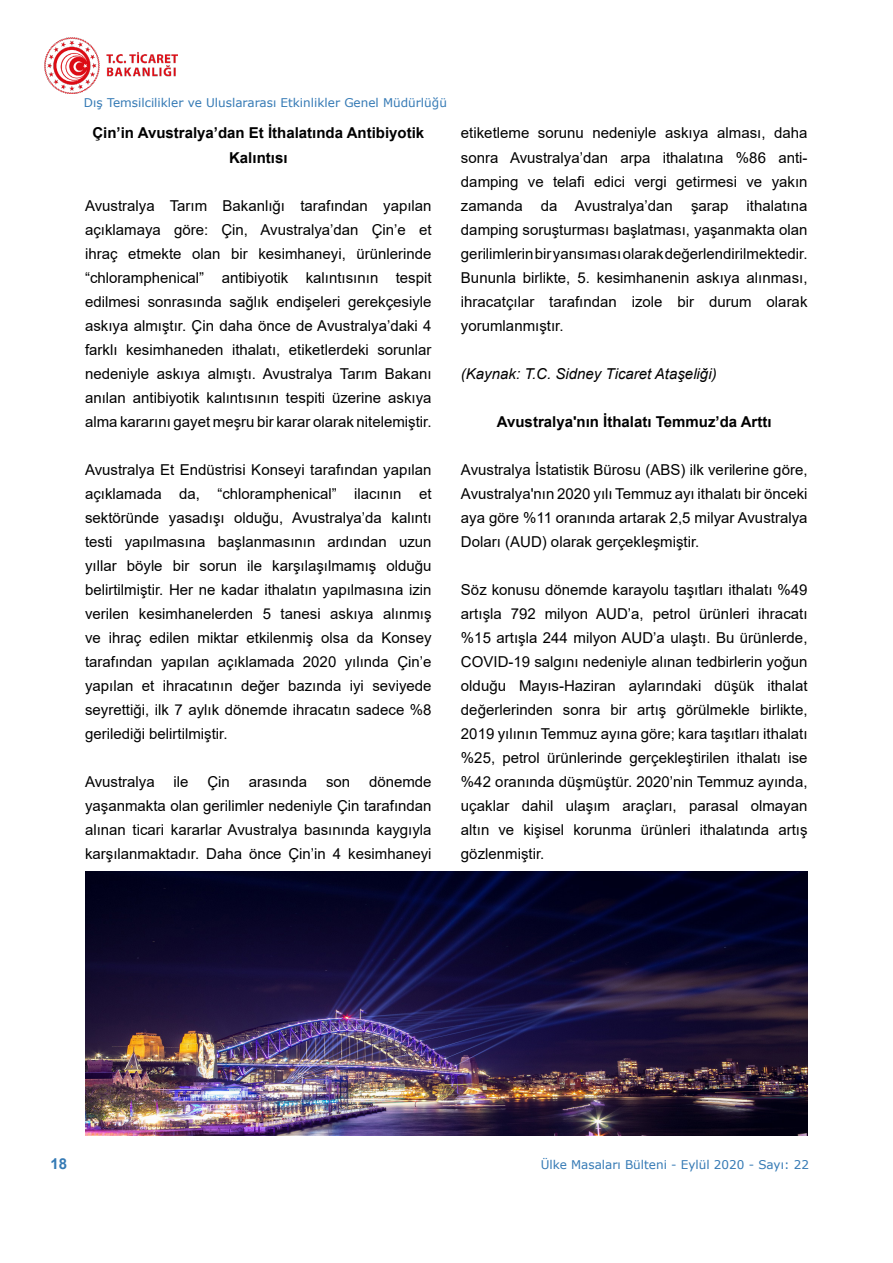
<style>
.page{position:relative;width:893px;height:1263px;background:#fff}
.page>*{position:absolute;margin:0;border:0;box-sizing:border-box;transform-origin:0 0}
.t1{font:15px/24px "Arial";color:#000;text-align:justify}
.t2{font:700 15px/24px "Arial";color:#000;text-align:center}
.t3{font:italic 15px "Arial";color:#000}
.t4{font:700 15px "Arial";color:#357ab5}
.t5{font:12px "Verdana";color:#357ab5}
</style>
<div class="page">
<img style="left:44px;top:38px;width:134px;height:55px">
<img style="left:85px;top:872px;width:723px;height:263px">
<p class="t5" style="left:84px;top:94px;width:364px">Dış Temsilcilikler ve Uluslararası Etkinlikler Genel Müdürlüğü</p>
<p class="t2" style="left:92px;top:121px;width:333px">Çin’in Avustralya’dan Et İthalatında Antibiyotik<br>Kalıntısı</p>
<p class="t1" style="left:85px;top:193px;width:348px">Avustralya Tarım Bakanlığı tarafından yapılan açıklamaya göre: Çin, Avustralya’dan Çin’e et ihraç etmekte olan bir kesimhaneyi, ürünlerinde “chloramphenical” antibiyotik kalıntısının tespit edilmesi sonrasında sağlık endişeleri gerekçesiyle askıya almıştır. Çin daha önce de Avustralya’daki 4 farklı kesimhaneden ithalatı, etiketlerdeki sorunlar nedeniyle askıya almıştı. Avustralya Tarım Bakanı anılan antibiyotik kalıntısının tespiti üzerine askıya alma kararını gayet meşru bir karar olarak nitelemiştir.</p>
<p class="t1" style="left:85px;top:457px;width:348px">Avustralya Et Endüstrisi Konseyi tarafından yapılan açıklamada da, “chloramphenical” ilacının et sektöründe yasadışı olduğu, Avustralya’da kalıntı testi yapılmasına başlanmasının ardından uzun yıllar böyle bir sorun ile karşılaşılmamış olduğu belirtilmiştir. Her ne kadar ithalatın yapılmasına izin verilen kesimhanelerden 5 tanesi askıya alınmış ve ihraç edilen miktar etkilenmiş olsa da Konsey tarafından yapılan açıklamada 2020 yılında Çin’e yapılan et ihracatının değer bazında iyi seviyede seyrettiği, ilk 7 aylık dönemde ihracatın sadece %8 gerilediği belirtilmiştir.</p>
<p class="t1" style="left:85px;top:769px;width:71px">Avustralya</p>
<p class="t1" style="left:174px;top:769px;width:17px">ile</p>
<p class="t1" style="left:207px;top:769px;width:24px">Çin</p>
<p class="t1" style="left:249px;top:769px;width:60px">arasında</p>
<p class="t1" style="left:326px;top:769px;width:26px">son</p>
<p class="t1" style="left:85px;top:769px;width:348px;text-indent:284px">dönemde yaşanmakta olan gerilimler nedeniyle Çin tarafından alınan ticari kararlar Avustralya basınında kaygıyla karşılanmaktadır. Daha önce Çin’in 4 kesimhaneyi</p>
<p class="t1" style="left:461px;top:121px;width:348px">etiketleme sorunu nedeniyle askıya alması, daha sonra Avustralya’dan arpa ithalatına %86 anti&shy;damping ve telafi edici vergi getirmesi ve yakın zamanda da Avustralya’dan şarap ithalatına damping soruşturması başlatması, yaşanmakta olan gerilimlerin bir yansıması olarak değerlendirilmektedir.<br>Bununla birlikte, 5. kesimhanenin askıya alınması, ihracatçılar tarafından izole bir durum olarak yorumlanmıştır.</p>
<p class="t3" style="left:461px;top:364px;width:257px">(Kaynak: T.C. Sidney Ticaret Ataşeliği)</p>
<p class="t2" style="left:497px;top:409px;width:276px">Avustralya'nın İthalatı Temmuz’da Arttı</p>
<p class="t1" style="left:461px;top:457px;width:348px">Avustralya İstatistik Bürosu (ABS) ilk verilerine göre, Avustralya'nın 2020 yılı Temmuz ayı ithalatı bir önceki aya göre %11 oranında artarak 2,5 milyar Avustralya Doları (AUD) olarak gerçekleşmiştir.</p>
<p class="t1" style="left:461px;top:577px;width:348px">Söz konusu dönemde karayolu taşıtları ithalatı %49 artışla 792 milyon AUD’a, petrol ürünleri ihracatı %15 artışla 244 milyon AUD’a ulaştı. Bu ürünlerde, COVID-19 salgını nedeniyle alınan tedbirlerin yoğun olduğu Mayıs-Haziran aylarındaki düşük ithalat değerlerinden sonra bir artış görülmekle birlikte, 2019 yılının Temmuz ayına göre; kara taşıtları ithalatı %25, petrol ürünlerinde gerçekleştirilen ithalatı ise %42 oranında düşmüştür. 2020’nin Temmuz ayında, uçaklar dahil ulaşım araçları, parasal olmayan altın ve kişisel korunma ürünleri ithalatında artış gözlenmiştir.</p>
<p class="t4" style="left:51px;top:1153px;width:18px">18</p>
<p class="t5" style="left:541px;top:1157px;width:270px">Ülke Masaları Bülteni - Eylül 2020 - Sayı: 22</p>
</div>
